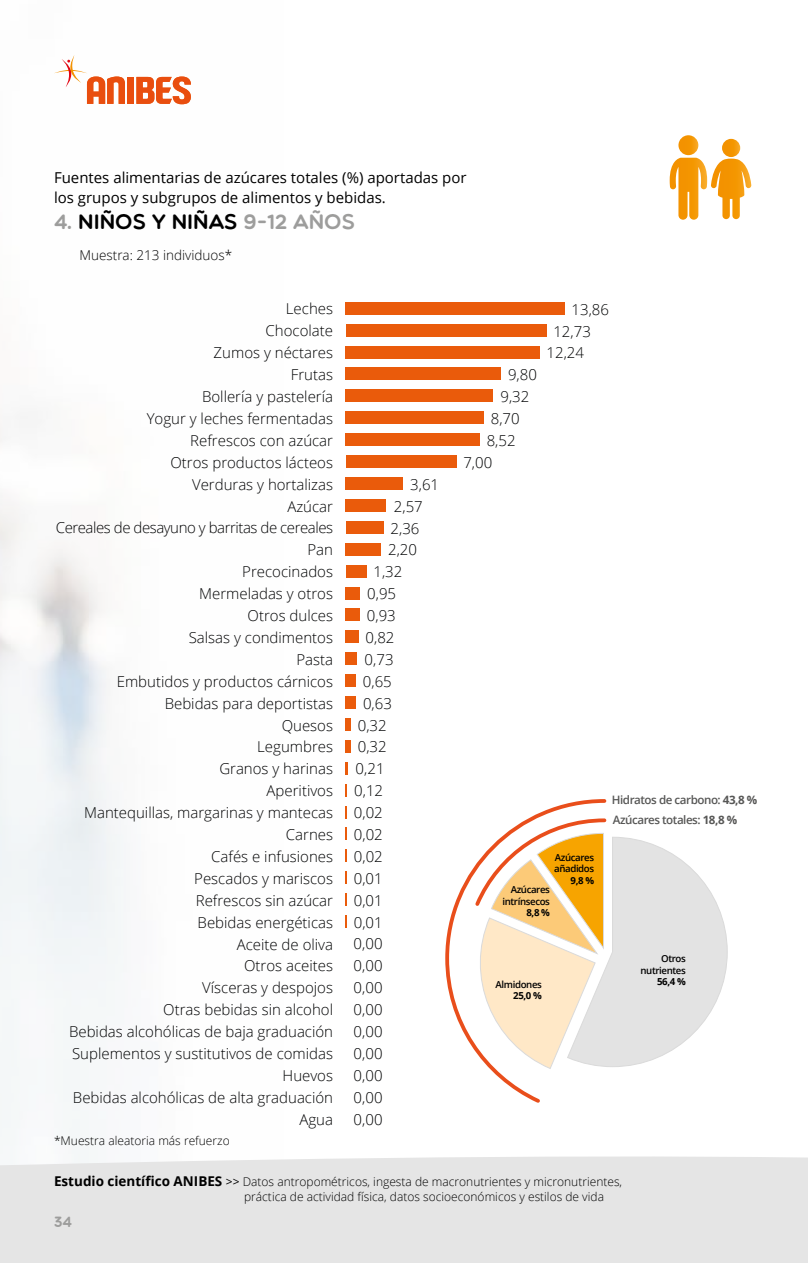
<style>
.page{position:relative;width:808px;height:1263px;background:#fff}
.page>*{position:absolute;margin:0;border:0;box-sizing:border-box;transform-origin:0 0}
.t1{font:21px "Multicolore";color:#000}
.t2{font:300 15px/21.9px "Open Sans";color:#010203;text-align:right}
.t3{font:15px/19.5px "Open Sans";color:#000}
.t4{font:15px "Multicolore";color:#9d9d9c}
.t5{font:300 13.5px "Open Sans";color:#000}
.t6{font:300 12px/15px "Open Sans";color:#000}
.t7{font:600 11.55px "Open Sans";letter-spacing:-.04em;color:#575756}
.t8{font:600 9.75px/11.6px "Open Sans";letter-spacing:-.04em;color:#000;text-align:right}
.t9{font:700 9.75px "Open Sans";color:#000}
.t10{font:6.6px "Myriad Pro";color:#000;scale:1.68 1}
.s1{color:#9d9d9c}
.s2{font-weight:700}
.s3{font-weight:700;font-size:13.5px}
.s4{font-weight:400}
</style>
<div class="page">
<svg style="left:0;top:1148px;width:808px;height:115px;background:#e7e7e7"></svg>
<svg style="left:54px;top:55px;width:71px;height:49px"></svg>
<div style="left:127px;top:77px;width:7px;height:27px;background:#e94e0f"></div>
<svg style="left:136px;top:77px;width:55px;height:27px"></svg>
<div style="left:346px;top:302px;width:219px;height:13px;background:#ea5b0b"></div>
<div style="left:346px;top:324px;width:200px;height:13px;background:#ea5b0b"></div>
<div style="left:346px;top:346px;width:194px;height:12px;background:#ea5b0b"></div>
<div style="left:346px;top:368px;width:155px;height:12px;background:#ea5b0b"></div>
<div style="left:346px;top:389px;width:147px;height:13px;background:#ea5b0b"></div>
<div style="left:346px;top:411px;width:138px;height:13px;background:#ea5b0b"></div>
<div style="left:346px;top:433px;width:134px;height:13px;background:#ea5b0b"></div>
<div style="left:346px;top:455px;width:110px;height:13px;background:#ea5b0b"></div>
<div style="left:346px;top:477px;width:57px;height:13px;background:#ea5b0b"></div>
<div style="left:346px;top:499px;width:40px;height:13px;background:#ea5b0b"></div>
<div style="left:346px;top:521px;width:37px;height:13px;background:#ea5b0b"></div>
<div style="left:346px;top:543px;width:35px;height:13px;background:#ea5b0b"></div>
<div style="left:346px;top:565px;width:20px;height:12px;background:#ea5b0b"></div>
<div style="left:346px;top:586px;width:14px;height:13px;background:#ea5b0b"></div>
<div style="left:346px;top:608px;width:14px;height:13px;background:#ea5b0b"></div>
<div style="left:346px;top:630px;width:13px;height:13px;background:#ea5b0b"></div>
<div style="left:346px;top:652px;width:11px;height:13px;background:#ea5b0b"></div>
<div style="left:346px;top:674px;width:10px;height:13px;background:#ea5b0b"></div>
<div style="left:346px;top:696px;width:10px;height:13px;background:#ea5b0b"></div>
<div style="left:346px;top:718px;width:5px;height:13px;background:#ea5b0b"></div>
<div style="left:346px;top:740px;width:5px;height:13px;background:#ea5b0b"></div>
<svg style="left:346px;top:762px;width:2px;height:13px"></svg>
<svg style="left:346px;top:784px;width:1px;height:12px"></svg>
<svg style="left:346px;top:806px;width:1px;height:12px"></svg>
<svg style="left:346px;top:827px;width:1px;height:13px"></svg>
<svg style="left:346px;top:849px;width:1px;height:13px"></svg>
<svg style="left:346px;top:871px;width:1px;height:13px"></svg>
<svg style="left:346px;top:893px;width:1px;height:13px"></svg>
<svg style="left:346px;top:915px;width:1px;height:13px"></svg>
<svg style="left:678px;top:135px;width:20px;height:20px"></svg>
<svg style="left:722px;top:139px;width:18px;height:18px"></svg>
<svg style="left:670px;top:158px;width:81px;height:62px"></svg>
<svg style="left:445px;top:799px;width:162px;height:304px"></svg>
<svg style="left:465px;top:816px;width:263px;height:253px"></svg>
<p class="t3" style="left:54px;top:168px;width:414px">Fuentes alimentarias de azúcares totales (%) aportadas por los grupos y subgrupos de alimentos y bebidas.</p>
<h1 class="t1" style="left:54px;top:209px;width:302px"><span class="s1">4.</span> NIÑOS Y NIÑAS <span class="s1">9-12 AÑOS</span></h1>
<p class="t5" style="left:80px;top:246px;width:154px">Muestra: 213 individuos*</p>
<p class="t2" style="left:286px;top:298px;width:49px">Leches</p>
<p class="t2" style="left:571px;top:298px;width:39px">13,86</p>
<p class="t2" style="left:56px;top:319px;width:279px">Chocolate<br>Zumos y néctares<br>Frutas<br>Bollería y pastelería<br>Yogur y leches fermentadas<br>Refrescos con azúcar<br>Otros productos lácteos<br>Verduras y hortalizas<br>Azúcar<br>Cereales de desayuno y barritas de cereales<br>Pan<br>Precocinados<br>Mermeladas y otros<br>Otros dulces<br>Salsas y condimentos<br>Pasta<br>Embutidos y productos cárnicos<br>Bebidas para deportistas<br>Quesos<br>Legumbres<br>Granos y harinas<br>Aperitivos<br>Mantequillas, margarinas y mantecas<br>Carnes<br>Cafés e infusiones<br>Pescados y mariscos<br>Refrescos sin azúcar<br>Bebidas energéticas<br>Aceite de oliva<br>Otros aceites<br>Vísceras y despojos</p>
<p class="t2" style="left:553px;top:320px;width:39px">12,73</p>
<p class="t2" style="left:547px;top:342px;width:39px">12,24</p>
<p class="t2" style="left:508px;top:364px;width:30px">9,80</p>
<p class="t2" style="left:500px;top:385px;width:30px">9,32</p>
<p class="t2" style="left:491px;top:407px;width:30px">8,70</p>
<p class="t2" style="left:487px;top:429px;width:30px">8,52</p>
<p class="t2" style="left:463px;top:451px;width:30px">7,00</p>
<p class="t2" style="left:410px;top:473px;width:30px">3,61</p>
<p class="t2" style="left:394px;top:495px;width:30px">2,57</p>
<p class="t2" style="left:391px;top:517px;width:30px">2,36</p>
<p class="t2" style="left:388px;top:539px;width:30px">2,20</p>
<p class="t2" style="left:373px;top:560px;width:30px">1,32</p>
<p class="t2" style="left:367px;top:582px;width:30px">0,95</p>
<p class="t2" style="left:367px;top:604px;width:30px">0,93</p>
<p class="t2" style="left:366px;top:626px;width:30px">0,82</p>
<p class="t2" style="left:365px;top:648px;width:30px">0,73</p>
<p class="t2" style="left:363px;top:670px;width:30px">0,65</p>
<p class="t2" style="left:363px;top:692px;width:30px">0,63</p>
<p class="t2" style="left:358px;top:714px;width:30px">0,32</p>
<p class="t2" style="left:358px;top:736px;width:30px">0,32</p>
<p class="t2" style="left:356px;top:757px;width:30px">0,21</p>
<p class="t2" style="left:354px;top:779px;width:30px">0,12</p>
<p class="t7" style="left:612px;top:792px;width:147px">Hidratos de carbono: <span class="s2">43,8 %</span></p>
<p class="t2" style="left:354px;top:801px;width:30px">0,02</p>
<p class="t7" style="left:613px;top:812px;width:126px">Azúcares totales: <span class="s2">18,8 %</span></p>
<p class="t2" style="left:354px;top:823px;width:30px">0,02</p>
<p class="t2" style="left:354px;top:845px;width:30px">0,02</p>
<p class="t8" style="left:554px;top:851px;width:42px;text-align:left">Azúcares añadidos</p>
<p class="t9" style="left:571px;top:873px;width:25px">9,8 %</p>
<p class="t2" style="left:354px;top:867px;width:30px">0,01</p>
<p class="t8" style="left:502px;top:883px;width:49px">Azúcares intrínsecos</p>
<p class="t9" style="left:526px;top:906px;width:25px">8,8 %</p>
<p class="t2" style="left:354px;top:889px;width:30px">0,01</p>
<p class="t2" style="left:354px;top:911px;width:30px">0,01</p>
<p class="t10" style="left:296px;top:925px;width:77px">Spanish Nutrition and Food</p>
<p class="t10" style="left:348px;top:940px;width:17px">(AEN)</p>
<p class="t2" style="left:354px;top:933px;width:30px">0,00</p>
<p class="t8" style="left:640px;top:952px;width:47px">Otros nutrientes</p>
<p class="t9" style="left:657px;top:975px;width:30px">56,4 %</p>
<p class="t2" style="left:354px;top:954px;width:30px">0,00</p>
<p class="t8" style="left:496px;top:978px;width:48px">Almidones</p>
<p class="t9" style="left:513px;top:989px;width:30px">25,0 %</p>
<p class="t2" style="left:354px;top:976px;width:30px">0,00</p>
<p class="t2" style="left:69px;top:998px;width:266px">Otras bebidas sin alcohol<br>Bebidas alcohólicas de baja graduación<br>Suplementos y sustitutivos de comidas<br>Huevos<br>Bebidas alcohólicas de alta graduación</p>
<p class="t6" style="left:54px;top:1132px;width:177px">*Muestra aleatoria más refuerzo</p>
<p class="t2" style="left:299px;top:1108px;width:35px">Agua</p>
<p class="t2" style="left:354px;top:998px;width:30px">0,00</p>
<p class="t2" style="left:354px;top:1020px;width:30px">0,00</p>
<p class="t2" style="left:354px;top:1042px;width:30px">0,00</p>
<p class="t2" style="left:354px;top:1064px;width:30px">0,00</p>
<p class="t2" style="left:354px;top:1086px;width:30px">0,00</p>
<p class="t2" style="left:354px;top:1108px;width:30px">0,00</p>
<p class="t6" style="left:244px;top:1174px;width:380px;text-indent:-190px"><span class="s3">Estudio científico ANIBES</span> <span class="s4">&gt;&gt;</span> Datos antropométricos, ingesta de macronutrientes y micronutrientes, práctica de actividad física, datos socioeconómicos y estilos de vida</p>
<p class="t4" style="left:54px;top:1212px;width:19px">34</p>
</div>
